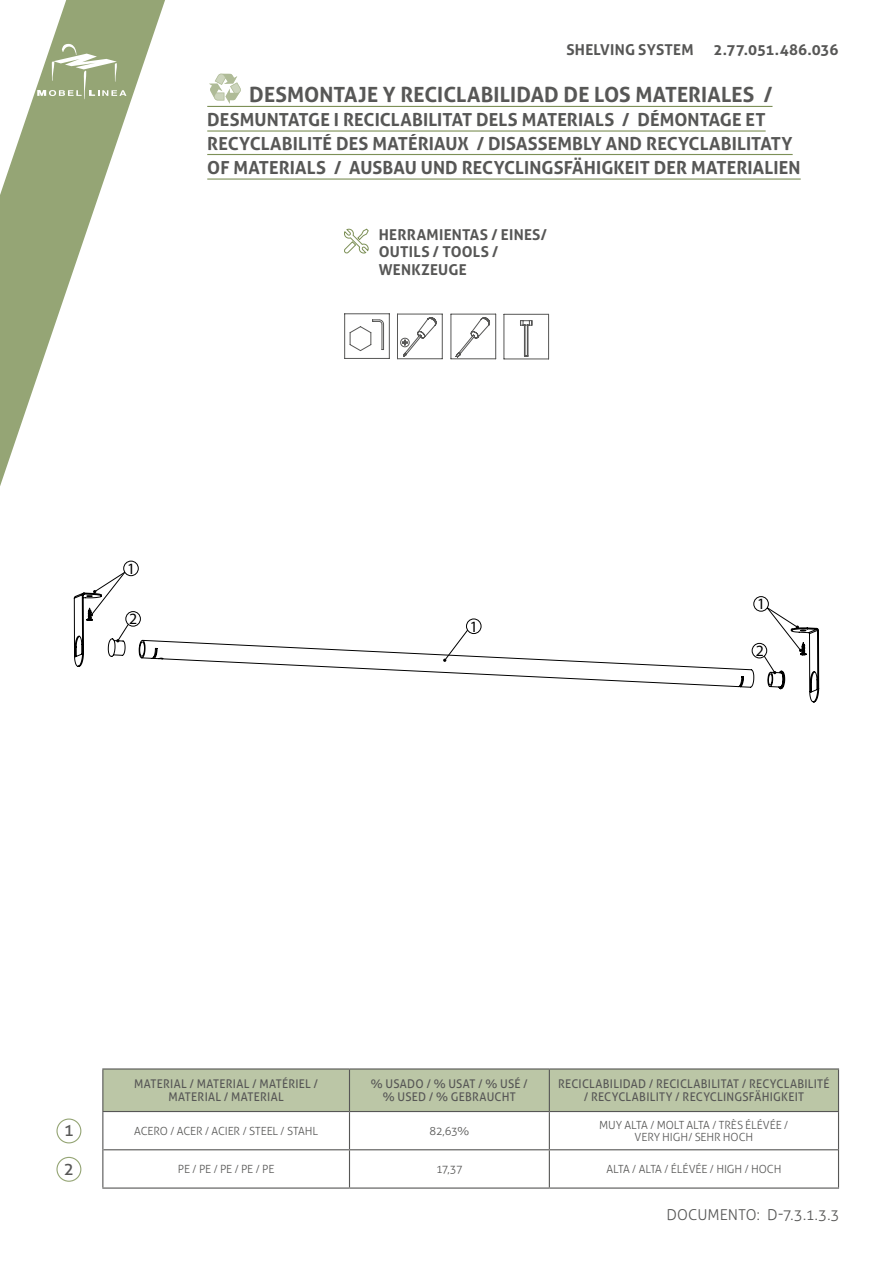
<style>
.page{position:relative;width:893px;height:1263px;background:#fff}
.page>*{position:absolute;margin:0;border:0;box-sizing:border-box;transform-origin:0 0}
.t1{font:700 21px "Aller";letter-spacing:.005em;color:#575756}
.t2{font:700 18px/24px "Aller";letter-spacing:.005em;color:#575756}
.t3{font:17.1px "Aller";color:#575756}
.t4{font:15.75px "Myriad Pro";color:#000}
.t5{font:700 15px/17.5px "Aller";letter-spacing:.015em;color:#575756}
.t6{font:300 15px "Aller";color:#575756}
.t7{font:700 15px "Aller";letter-spacing:-.005em;color:#575756}
.t8{font:12px/13.5px "Aller";letter-spacing:.025em;color:#575756;text-align:center;scale:.95 1}
.t9{font:300 11.25px/12px "Aller";letter-spacing:-.015em;color:#575756;text-align:center}
</style>
<div class="page">
<svg style="left:0;top:0;width:165px;height:486px"></svg>
<svg style="left:37px;top:44px;width:89px;height:55px"></svg>
<hr style="left:207px;top:106px;width:565px;height:1px;background:#7d9057">
<hr style="left:207px;top:130px;width:559px;height:2px;background:#7d9057">
<hr style="left:207px;top:154px;width:586px;height:1px;background:#7d9057">
<hr style="left:207px;top:178px;width:594px;height:2px;background:#7d9057">
<div style="left:103px;top:1069px;width:735px;height:42px;background:#bbc6a6"></div>
<hr style="left:349px;top:1112px;width:1px;height:37px;background:#575756">
<hr style="left:349px;top:1150px;width:1px;height:37px;background:#575756">
<hr style="left:102px;top:1112px;width:1px;height:38px;background:#575756">
<hr style="left:102px;top:1150px;width:1px;height:37px;background:#575756">
<hr style="left:103px;top:1149px;width:246px;height:1px;background:#575756">
<hr style="left:349px;top:1149px;width:200px;height:1px;background:#575756">
<hr style="left:102px;top:1187px;width:247px;height:1px;background:#575756">
<hr style="left:349px;top:1187px;width:200px;height:1px;background:#575756">
<hr style="left:549px;top:1112px;width:1px;height:37px;background:#575756">
<hr style="left:838px;top:1112px;width:1px;height:38px;background:#575756">
<hr style="left:549px;top:1150px;width:1px;height:37px;background:#575756">
<hr style="left:838px;top:1150px;width:1px;height:37px;background:#575756">
<hr style="left:549px;top:1149px;width:289px;height:1px;background:#575756">
<hr style="left:549px;top:1187px;width:290px;height:1px;background:#575756">
<hr style="left:102px;top:1068px;width:247px;height:1px;background:#575756">
<hr style="left:349px;top:1068px;width:200px;height:1px;background:#575756">
<hr style="left:549px;top:1068px;width:290px;height:1px;background:#575756">
<hr style="left:102px;top:1069px;width:1px;height:42px;background:#575756">
<hr style="left:349px;top:1069px;width:1px;height:42px;background:#575756">
<hr style="left:549px;top:1069px;width:1px;height:42px;background:#575756">
<hr style="left:838px;top:1069px;width:1px;height:42px;background:#575756">
<hr style="left:102px;top:1111px;width:247px;height:1px;background:#575756">
<hr style="left:349px;top:1111px;width:200px;height:1px;background:#575756">
<hr style="left:549px;top:1111px;width:290px;height:1px;background:#575756">
<svg style="left:344px;top:228px;width:25px;height:26px"></svg>
<svg style="left:344px;top:313px;width:205px;height:47px"></svg>
<svg style="left:209px;top:74px;width:32px;height:30px"></svg>
<div style="left:56px;top:1157px;width:25px;height:25px;border:1px solid #95a575;border-radius:50%"></div>
<div style="left:56px;top:1118px;width:25px;height:25px;border:1px solid #95a575;border-radius:50%"></div>
<svg style="left:74px;top:593px;width:745px;height:109px"></svg>
<svg style="left:90px;top:561px;width:712px;height:113px"></svg>
<div style="left:752px;top:643px;width:15px;height:15px;border:1px solid #000;border-radius:50%"></div>
<p class="t5" style="left:566px;top:41px;width:129px">SHELVING SYSTEM</p>
<p class="t7" style="left:713px;top:40px;width:126px">2.77.051.486.036</p>
<p class="t1" style="left:249px;top:81px;width:524px">DESMONTAJE Y RECICLABILIDAD DE LOS MATERIALES /</p>
<p class="t2" style="left:207px;top:108px;width:595px">DESMUNTATGE I RECICLABILITAT DELS MATERIALS / DÉMONTAGE ET<br>RECYCLABILITÉ DES MATÉRIAUX / DISASSEMBLY AND RECYCLABILITATY<br>OF MATERIALS / AUSBAU UND RECYCLINGSFÄHIGKEIT DER MATERIALIEN</p>
<p class="t4" style="left:127px;top:559px;width:10px">1</p>
<p class="t4" style="left:129px;top:609px;width:10px">2</p>
<p class="t5" style="left:379px;top:226px;width:169px">HERRAMIENTAS / EINES/<br>OUTILS / TOOLS /<br>WENKZEUGE</p>
<p class="t4" style="left:470px;top:617px;width:10px">1</p>
<p class="t4" style="left:757px;top:594px;width:10px">1</p>
<p class="t4" style="left:756px;top:641px;width:10px">2</p>
<p class="t3" style="left:64px;top:1120px;width:12px">1</p>
<p class="t8" style="left:134px;top:1077px;width:195px">MATERIAL / MATERIAL / MATÉRIEL /<br>MATERIAL / MATERIAL</p>
<p class="t8" style="left:371px;top:1077px;width:167px">% USADO / % USAT / % USÉ / % USED / % GEBRAUCHT</p>
<p class="t8" style="left:558px;top:1077px;width:287px">RECICLABILIDAD / RECICLABILITAT / RECYCLABILITÉ / RECYCLABILITY / RECYCLINGSFÄHIGKEIT</p>
<p class="t9" style="left:134px;top:1125px;width:185px">ACERO / ACER / ACIER / STEEL / STAHL</p>
<p class="t9" style="left:430px;top:1125px;width:41px">82,63%</p>
<p class="t9" style="left:599px;top:1119px;width:191px">MUY ALTA / MOLT ALTA / TRÈS ÉLÉVÉE /<br>VERY HIGH/ SEHR HOCH</p>
<p class="t3" style="left:64px;top:1158px;width:12px">2</p>
<p class="t9" style="left:178px;top:1163px;width:98px">PE / PE / PE / PE / PE</p>
<p class="t9" style="left:436px;top:1163px;width:28px">17,37</p>
<p class="t9" style="left:606px;top:1163px;width:177px">ALTA / ALTA / ÉLÉVÉE / HIGH / HOCH</p>
<p class="t6" style="left:666px;top:1206px;width:175px">DOCUMENTO: D-7.3.1.3.3</p>
</div>
